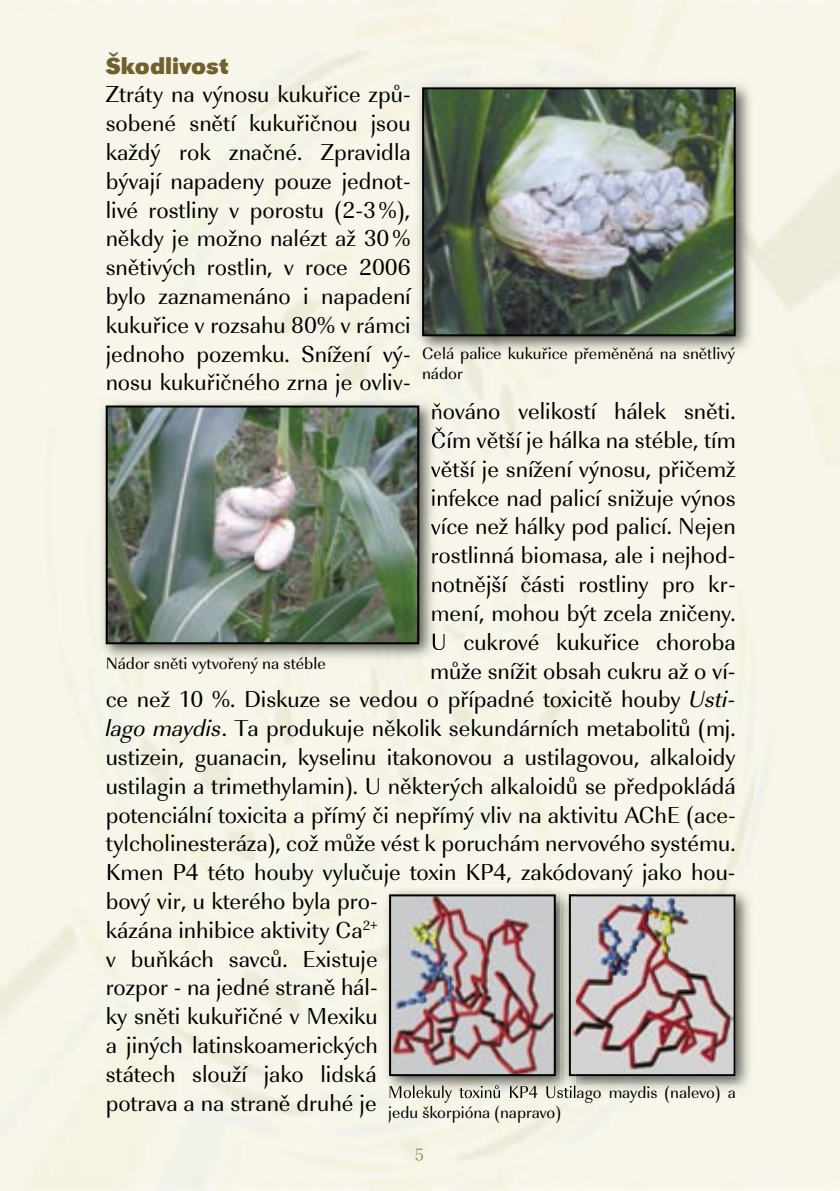
<style>
.page{position:relative;width:840px;height:1191px;background:#fff}
.page>*{position:absolute;margin:0;border:0;box-sizing:border-box;transform-origin:0 0}
.t1{font:24px/28.8px "URW Imperial TCE";color:#000;text-align:justify}
.t2{font:700 24px "URW Grotesk TOT";color:#706031}
.t3{font:17px/20.4px "URW Imperial TCE";color:#000}
.s1{font-style:italic}
</style>
<div class="page">
<div style="left:107px;top:287px;width:305px;height:24px;background:#f8f6ea"></div>
<div style="left:107px;top:373px;width:302px;height:24px;background:#f8f6ea"></div>
<div style="left:439px;top:402px;width:296px;height:17px;background:#f8f6ea"></div>
<div style="left:439px;top:427px;width:296px;height:28px;background:#f8f6ea"></div>
<div style="left:439px;top:460px;width:296px;height:24px;background:#f8f6ea"></div>
<div style="left:439px;top:488px;width:296px;height:24px;background:#f8f6ea"></div>
<div style="left:439px;top:517px;width:296px;height:24px;background:#f8f6ea"></div>
<div style="left:439px;top:546px;width:295px;height:24px;background:#f8f6ea"></div>
<div style="left:439px;top:575px;width:295px;height:24px;background:#f8f6ea"></div>
<div style="left:439px;top:604px;width:296px;height:24px;background:#f8f6ea"></div>
<div style="left:439px;top:633px;width:296px;height:17px;background:#f8f6ea"></div>
<div style="left:431px;top:661px;width:303px;height:18px;background:#f8f6ea"></div>
<div style="left:108px;top:863px;width:626px;height:24px;background:#f8f6ea"></div>
<img style="left:389px;top:1096px;width:346px;height:6px">
<svg style="left:415px;top:1148px;width:8px;height:12px"></svg>
<img style="left:413px;top:79px;width:342px;height:278px">
<img style="left:422px;top:87px;width:313px;height:249px">
<img style="left:380px;top:885px;width:375px;height:211px">
<img style="left:380px;top:885px;width:354px;height:2px">
<img style="left:575px;top:894px;width:160px;height:182px">
<img style="left:97px;top:397px;width:342px;height:268px">
<img style="left:432px;top:402px;width:7px;height:17px">
<img style="left:431px;top:427px;width:8px;height:28px">
<img style="left:430px;top:460px;width:9px;height:24px">
<img style="left:432px;top:488px;width:7px;height:24px">
<img style="left:430px;top:517px;width:9px;height:24px">
<img style="left:432px;top:546px;width:7px;height:24px">
<img style="left:432px;top:575px;width:7px;height:24px">
<img style="left:432px;top:604px;width:7px;height:24px">
<img style="left:432px;top:633px;width:7px;height:17px">
<svg style="left:431px;top:661px;width:8px;height:4px"></svg>
<img style="left:106px;top:405px;width:313px;height:239px">
<svg style="left:560px;top:885px;width:15px;height:2px"></svg>
<img style="left:568px;top:894px;width:7px;height:182px">
<img style="left:389px;top:1085px;width:186px;height:11px">
<img style="left:389px;top:894px;width:166px;height:182px">
<p class="t2" style="left:106px;top:51px;width:124px">Škodlivost</p>
<p class="t1" style="left:106px;top:80px;width:306px">Ztráty na výnosu kukuřice způ&shy;sobené snětí kukuřičnou jsou každý rok značné. Zpravidla bývají napadeny pouze jednot&shy;livé rostliny v porostu (2-3 %), někdy je možno nalézt až 30 % snětivých rostlin, v roce 2006 bylo zaznamenáno i napadení kukuřice v rozsahu 80% v rámci jednoho pozemku. Snížení vý&shy;nosu kukuřičného zrna je ovliv-</p>
<p class="t3" style="left:422px;top:343px;width:314px">Celá palice kukuřice přeměněná na snětlivý nádor</p>
<p class="t1" style="left:430px;top:397px;width:306px">ňováno velikostí hálek sněti.</p>
<p class="t1" style="left:430px;top:426px;width:306px">Čím větší je hálka na stéble, tím</p>
<p class="t1" style="left:430px;top:455px;width:306px">větší je snížení výnosu, přičemž</p>
<p class="t1" style="left:430px;top:484px;width:306px">infekce nad palicí snižuje výnos</p>
<p class="t1" style="left:430px;top:512px;width:306px">více než hálky pod palicí. Nejen</p>
<p class="t1" style="left:430px;top:541px;width:306px">rostlinná biomasa, ale i nejhod-</p>
<p class="t1" style="left:430px;top:570px;width:306px">notnější části rostliny pro kr-</p>
<p class="t1" style="left:430px;top:599px;width:306px">mení, mohou být zcela zničeny.</p>
<p class="t1" style="left:430px;top:628px;width:306px">U cukrové kukuřice choroba</p>
<p class="t1" style="left:430px;top:656px;width:307px">může snížit obsah cukru až o ví-</p>
<p class="t1" style="left:106px;top:685px;width:631px">ce než 10 %. Diskuze se vedou o případné toxicitě houby <span class="s1">Usti-</span></p>
<p class="t1" style="left:106px;top:714px;width:631px"><span class="s1">lago maydis</span>. Ta produkuje několik sekundárních metabolitů (mj.</p>
<p class="t1" style="left:106px;top:743px;width:631px">ustizein, guanacin, kyselinu itakonovou a ustilagovou, alkaloidy</p>
<p class="t1" style="left:106px;top:772px;width:631px">ustilagin a trimethylamin). U některých alkaloidů se předpokládá</p>
<p class="t1" style="left:106px;top:800px;width:631px">potenciální toxicita a přímý či nepřímý vliv na aktivitu AChE (ace-</p>
<p class="t1" style="left:106px;top:829px;width:631px">tylcholinesteráza), což může vést k poruchám nervového systému.</p>
<p class="t1" style="left:106px;top:858px;width:631px">Kmen P4 této houby vylučuje toxin KP4, zakódovaný jako hou-</p>
<p class="t1" style="left:106px;top:887px;width:273px">bový vir, u kterého byla pro-</p>
<p class="t1" style="left:106px;top:916px;width:273px">kázána inhibice aktivity Ca<sup>2+</sup></p>
<p class="t1" style="left:106px;top:944px;width:273px">v buňkách savců. Existuje</p>
<p class="t1" style="left:106px;top:973px;width:273px">rozpor - na jedné straně hál-</p>
<p class="t1" style="left:106px;top:1002px;width:273px">ky sněti kukuřičné v Mexiku</p>
<p class="t1" style="left:106px;top:1031px;width:273px">a jiných latinskoamerických</p>
<p class="t1" style="left:106px;top:1060px;width:272px">státech slouží jako lidská</p>
<p class="t1" style="left:106px;top:1088px;width:272px">potrava a na straně druhé je</p>
<p class="t3" style="left:106px;top:653px;width:221px">Nádor sněti vytvořený na stéble</p>
<p class="t3" style="left:388px;top:1082px;width:349px">Molekuly toxinů KP4 Ustilago maydis (nalevo) a jedu škorpióna (napravo)</p>
</div>
